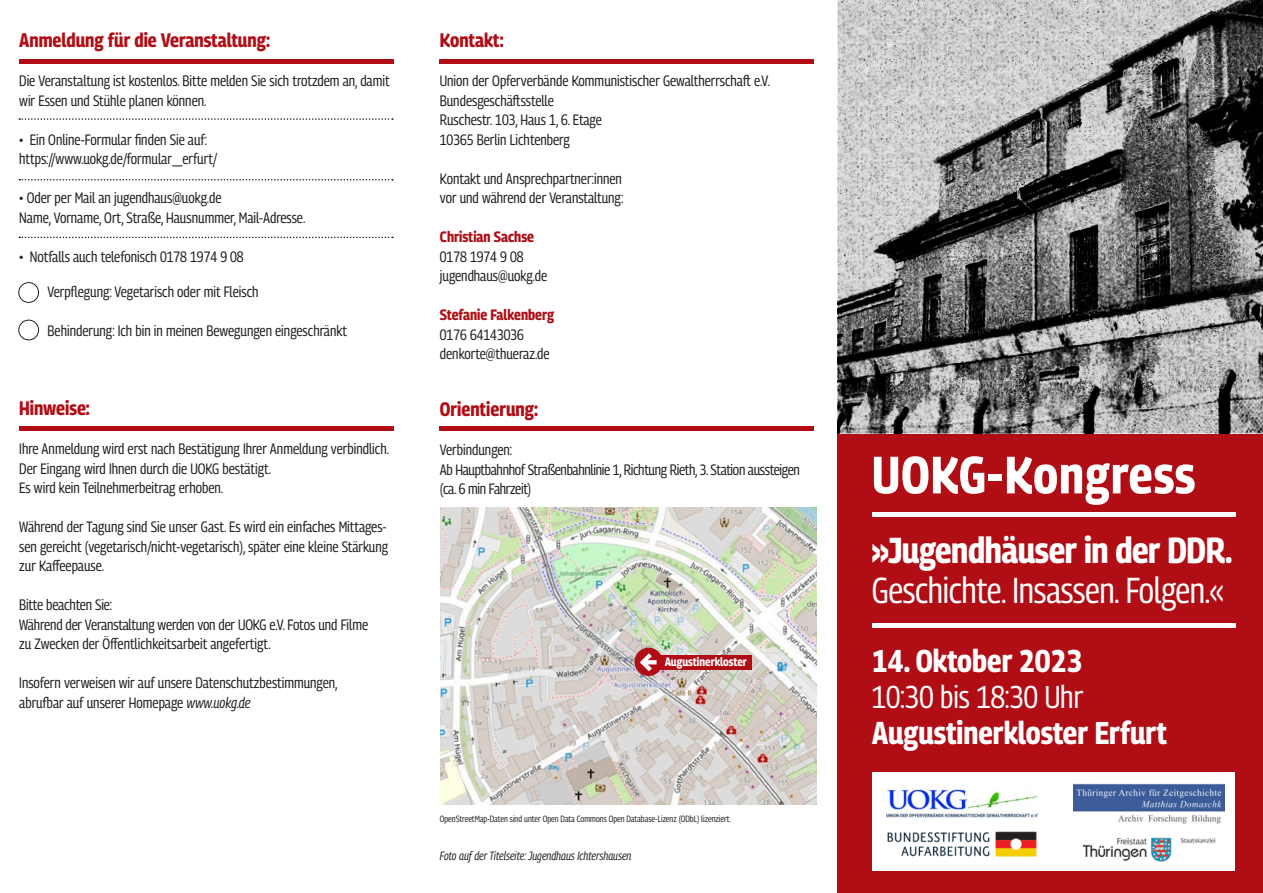
<style>
.page{position:relative;width:1263px;height:893px;background:#fff}
.page>*{position:absolute;margin:0;border:0;box-sizing:border-box;transform-origin:0 0}
.t1{font:700 semi-condensed 52.35px "Georama";letter-spacing:.02em;color:#fff}
.t2{font:semi-condensed 36px "Georama";letter-spacing:-.01em;color:#fff}
.t3{font:700 semi-condensed 36px "Georama";letter-spacing:-.01em;color:#fff}
.t4{font:700 semi-condensed 31.5px "Georama";color:#fff}
.t5{font:semi-condensed 31.5px "Georama";color:#fff}
.t6{font:700 semi-condensed 19.5px "Georama";color:#b00d15}
.t7{font:semi-condensed 15px/19.5px "Georama";color:#231f20}
.t8{font:semi-condensed 15px/19.5px "Georama";letter-spacing:-.02em;color:#231f20}
.t9{font:700 semi-condensed 15px "Georama";color:#b00d15}
.t10{font:italic semi-condensed 12px "Georama";color:#231f20}
.t11{font:700 semi-condensed 12px "Georama";color:#fff}
.t12{font:semi-condensed 9px "Georama";color:#231f20}
.s1{font-style:italic}
</style>
<div class="page">
<div style="left:838px;top:433px;width:425px;height:460px;background:#b00d15"></div>
<img style="left:838px;top:0;width:425px;height:433px">
<hr style="left:872px;top:513px;width:363px;height:4px;background:#fff">
<hr style="left:872px;top:623px;width:363px;height:4px;background:#fff">
<div style="left:440px;top:59px;width:374px;height:5px;background:#b00d15"></div>
<hr style="left:440px;top:426px;width:374px;height:4px;background:#b00d15">
<img style="left:440px;top:507px;width:376px;height:297px">
<div style="left:634px;top:648px;width:29px;height:28px;background:#b00d15;border-radius:50%"></div>
<div style="left:648px;top:655px;width:104px;height:14px;background:#b00d15"></div>
<svg style="left:640px;top:653px;width:16px;height:18px"></svg>
<div style="left:19px;top:59px;width:374px;height:5px;background:#b00d15"></div>
<svg style="left:19px;top:118px;width:374px;height:2px"></svg>
<svg style="left:19px;top:179px;width:374px;height:1px"></svg>
<svg style="left:19px;top:237px;width:374px;height:1px"></svg>
<div style="left:19px;top:282px;width:20px;height:21px;border:1px solid #231f20;border-radius:50%"></div>
<div style="left:19px;top:320px;width:20px;height:20px;border:1px solid #231f20;border-radius:50%"></div>
<hr style="left:19px;top:427px;width:374px;height:4px;background:#b00d15">
<div style="left:872px;top:772px;width:362px;height:98px;background:#fff"></div>
<img style="left:887px;top:831px;width:150px;height:25px">
<img style="left:1082px;top:837px;width:134px;height:25px">
<img style="left:1073px;top:783px;width:151px;height:40px">
<img style="left:887px;top:789px;width:150px;height:28px">
<h3 class="t6" style="left:19px;top:26px;width:252px">Anmeldung für die Veranstaltung:</h3>
<p class="t7" style="left:19px;top:71px;width:372px">Die Veranstaltung ist kostenlos. Bitte melden Sie sich trotzdem an, damit wir Essen und Stühle planen können.</p>
<p class="t7" style="left:19px;top:129px;width:200px">• Ein Online-Formular finden Sie auf: https://www.uokg.de/formular_erfurt/</p>
<p class="t7" style="left:19px;top:188px;width:288px">• Oder per Mail an jugendhaus@uokg.de<br>Name, Vorname, Ort, Straße, Hausnummer, Mail-Adresse.</p>
<p class="t7" style="left:19px;top:246px;width:226px">• Notfalls auch telefonisch 0178 1974 9 08</p>
<p class="t7" style="left:48px;top:282px;width:213px">Verpflegung: Vegetarisch oder mit Fleisch</p>
<p class="t7" style="left:48px;top:321px;width:301px">Behinderung: Ich bin in meinen Bewegungen eingeschränkt</p>
<h3 class="t6" style="left:19px;top:394px;width:72px">Hinweise:</h3>
<p class="t7" style="left:19px;top:439px;width:371px">Ihre Anmeldung wird erst nach Bestätigung Ihrer Anmeldung verbindlich.<br>Der Eingang wird Ihnen durch die UOKG bestätigt.<br>Es wird kein Teilnehmerbeitrag erhoben.</p>
<p class="t7" style="left:19px;top:517px;width:370px;text-align:justify">Während der Tagung sind Sie unser Gast. Es wird ein einfaches Mittages&shy;sen gereicht (vegetarisch/nicht-vegetarisch), später eine kleine Stärkung zur Kaffeepause.</p>
<p class="t7" style="left:19px;top:595px;width:350px">Bitte beachten Sie:<br>Während der Veranstaltung werden von der UOKG e.V. Fotos und Filme zu Zwecken der Öffentlichkeitsarbeit angefertigt.</p>
<p class="t7" style="left:19px;top:673px;width:320px">Insofern verweisen wir auf unsere Datenschutzbestimmungen, abrufbar auf unserer Homepage <span class="s1">www.uokg.de</span></p>
<h3 class="t6" style="left:440px;top:26px;width:65px">Kontakt:</h3>
<p class="t7" style="left:440px;top:71px;width:332px">Union der Opferverbände Kommunistischer Gewaltherrschaft e.V.<br>Bundesgeschäftsstelle<br>Ruschestr. 103, Haus 1, 6. Etage<br>10365 Berlin Lichtenberg</p>
<p class="t7" style="left:440px;top:168px;width:185px">Kontakt und Ansprechpartner:innen vor und während der Veranstaltung:</p>
<p class="t9" style="left:440px;top:226px;width:96px">Christian Sachse</p>
<p class="t7" style="left:440px;top:246px;width:109px">0178 1974 9 08 jugendhaus@uokg.de</p>
<p class="t9" style="left:440px;top:304px;width:116px">Stefanie Falkenberg</p>
<p class="t7" style="left:440px;top:324px;width:111px">0176 64143036 denkorte@thueraz.de</p>
<h3 class="t6" style="left:440px;top:395px;width:100px">Orientierung:</h3>
<p class="t8" style="left:440px;top:440px;width:362px">Verbindungen:<br>Ab Hauptbahnhof Straßenbahnlinie 1, Richtung Rieth, 3. Station aussteigen (ca. 6 min Fahrzeit)</p>
<p class="t11" style="left:665px;top:653px;width:84px">Augustinerkloster</p>
<p class="t12" style="left:440px;top:812px;width:293px">OpenStreetMap-Daten sind unter Open Data Commons Open Database-Lizenz (ODbL) lizenziert.</p>
<p class="t10" style="left:440px;top:847px;width:193px">Foto auf der Titelseite: Jugendhaus Ichtershausen</p>
<h1 class="t1" style="left:872px;top:437px;width:325px">UOKG-Kongress</h1>
<h2 class="t3" style="left:872px;top:524px;width:362px">»Jugendhäuser in der DDR.</h2>
<h2 class="t2" style="left:872px;top:564px;width:353px">Geschichte. Insassen. Folgen.«</h2>
<h3 class="t4" style="left:872px;top:638px;width:212px">14. Oktober 2023</h3>
<h3 class="t5" style="left:872px;top:674px;width:213px">10:30 bis 18:30 Uhr</h3>
<h3 class="t4" style="left:872px;top:710px;width:297px">Augustinerkloster Erfurt</h3>
</div>
